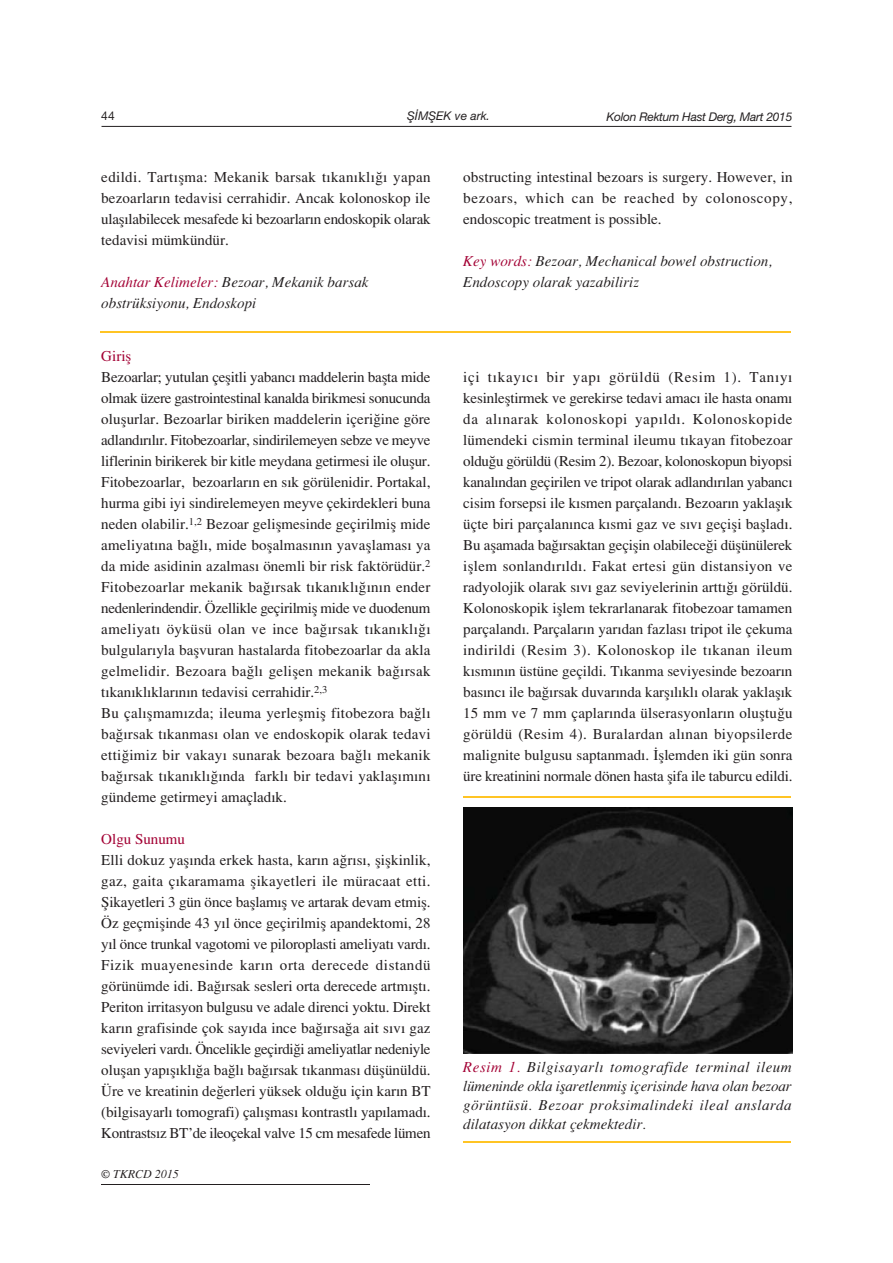
<style>
.page{position:relative;width:893px;height:1263px;background:#fff}
.page>*{position:absolute;margin:0;border:0;box-sizing:border-box;transform-origin:0 0}
.t1{font:15px/21px "Times Turk";color:#231f20;text-align:justify}
.t2{font:italic 15px/18.9px "Times Turk";color:#231f20}
.t3{font:15px "Times Turk";color:#a30134}
.t4{font:12px "Helvetica T Italic";letter-spacing:-.02em;color:#231f20}
.t5{font:italic 12px "Times Turk";color:#231f20}
.t6{font:12px "Helvetica T";color:#231f20}
.s1{color:#a30134}
</style>
<div class="page">
<hr style="left:101px;top:1184px;width:268px;height:1px;background:#231f20">
<hr style="left:101px;top:126px;width:690px;height:1px;background:#231f20">
<hr style="left:100px;top:331px;width:690px;height:2px;background:#ffc424">
<hr style="left:463px;top:796px;width:328px;height:1px;background:#ffc424">
<hr style="left:463px;top:1142px;width:328px;height:1px;background:#ffc424">
<img style="left:463px;top:807px;width:329px;height:247px">
<p class="t4" style="left:407px;top:111px;width:84px">fi‹MfiEK ve ark.</p>
<p class="t6" style="left:101px;top:111px;width:15px">44</p>
<p class="t4" style="left:606px;top:112px;width:187px">Kolon Rektum Hast Derg, Mart 2015</p>
<p class="t1" style="left:101px;top:168px;width:331px">edildi. Tart›flma: Mekanik barsak t›kan›kl›¤› yapan bezoarlar›n tedavisi cerrahidir. Ancak kolonoskop ile ulafl›labilecek mesafede ki bezoarlar›n endoskopik olarak tedavisi mümkündür.</p>
<p class="t2" style="left:101px;top:273px;width:269px;line-height:21px"><span class="s1">Anahtar Kelimeler:</span> Bezoar, Mekanik barsak obstrüksiyonu, Endoskopi</p>
<p class="t3" style="left:101px;top:351px;width:31px">Girifl</p>
<p class="t1" style="left:101px;top:368px;width:331px;text-align:left">Bezoarlar; yutulan çeflitli yabanc› maddelerin baflta mide olmak üzere gastrointestinal kanalda birikmesi sonucunda oluflurlar. Bezoarlar biriken maddelerin içeri¤ine göre adland›r›l›r. Fitobezoarlar, sindirilemeyen sebze ve meyve liflerinin birikerek bir kitle meydana getirmesi ile oluflur.<br>Fitobezoarlar, bezoarlar›n en s›k görülenidir. Portakal, hurma gibi iyi sindirelemeyen meyve çekirdekleri buna neden olabilir.<sup>1,2</sup> Bezoar geliflmesinde geçirilmifl mide ameliyat›na ba¤l›, mide boflalmas›n›n yavafllamas› ya da mide asidinin azalmas› önemli bir risk faktörüdür.<sup>2<br></sup>Fitobezoarlar mekanik ba¤›rsak t›kan›kl›¤›n›n ender nedenlerindendir. Özellikle geçirilmifl mide ve duodenum ameliyat› öyküsü olan ve ince ba¤›rsak t›kan›kl›¤› bulgular›yla baflvuran hastalarda fitobezoarlar da akla gelmelidir. Bezoara ba¤l› geliflen mekanik ba¤›rsak t›kan›kl›klar›n›n tedavisi cerrahidir.<sup>2,3<br></sup>Bu çal›flmam›zda; ileuma yerleflmifl fitobezora ba¤l› ba¤›rsak t›kanmas› olan ve endoskopik olarak tedavi etti¤imiz bir vakay› sunarak bezoara ba¤l› mekanik ba¤›rsak t›kan›kl›¤›nda farkl› bir tedavi yaklafl›m›n› gündeme getirmeyi amaçlad›k.</p>
<p class="t3" style="left:101px;top:834px;width:85px">Olgu Sunumu</p>
<p class="t1" style="left:101px;top:851px;width:331px">Elli dokuz yafl›nda erkek hasta, kar›n a¤r›s›, fliflkinlik, gaz, gaita ç›karamama flikayetleri ile müracaat etti. fiikayetleri 3 gün önce bafllam›fl ve artarak devam etmifl.<br>Öz geçmiflinde 43 y›l önce geçirilmifl apandektomi, 28 y›l önce trunkal vagotomi ve piloroplasti ameliyat› vard›.<br>Fizik muayenesinde kar›n orta derecede distandü görünümde idi. Ba¤›rsak sesleri orta derecede artm›flt›.<br>Periton irritasyon bulgusu ve adale direnci yoktu. Direkt kar›n grafisinde çok say›da ince ba¤›rsa¤a ait s›v› gaz seviyeleri vard›. Öncelikle geçirdi¤i ameliyatlar nedeniyle oluflan yap›fl›kl›¤a ba¤l› ba¤›rsak t›kanmas› düflünüldü.<br>Üre ve kreatinin de¤erleri yüksek oldu¤u için kar›n BT (bilgisayarl› tomografi) çal›flmas› kontrastl› yap›lamad›.<br>Kontrasts›z BT’de ileoçekal valve 15 cm mesafede lümen</p>
<p class="t5" style="left:101px;top:1170px;width:79px">© TKRCD 2015</p>
<p class="t1" style="left:463px;top:168px;width:331px">obstructing intestinal bezoars is surgery. However, in bezoars, which can be reached by colonoscopy, endoscopic treatment is possible.</p>
<p class="t2" style="left:463px;top:252px;width:310px;line-height:21px"><span class="s1">Key words:</span> Bezoar, Mechanical bowel obstruction,<br>Endoscopy olarak yazabiliriz</p>
<p class="t1" style="left:463px;top:368px;width:331px">içi t›kay›c› bir yap› görüldü (Resim 1). Tan›y› kesinlefltirmek ve gerekirse tedavi amac› ile hasta onam› da al›narak kolonoskopi yap›ld›. Kolonoskopide lümendeki cismin terminal ileumu t›kayan fitobezoar oldu¤u görüldü (Resim 2). Bezoar, kolonoskopun biyopsi kanal›ndan geçirilen ve tripot olarak adland›r›lan yabanc› cisim forsepsi ile k›smen parçaland›. Bezoar›n yaklafl›k üçte biri parçalan›nca k›smi gaz ve s›v› geçifli bafllad›.<br>Bu aflamada ba¤›rsaktan geçiflin olabilece¤i düflünülerek ifllem sonland›r›ld›. Fakat ertesi gün distansiyon ve radyolojik olarak s›v› gaz seviyelerinin artt›¤› görüldü.<br>Kolonoskopik ifllem tekrarlanarak fitobezoar tamamen parçaland›. Parçalar›n yar›dan fazlas› tripot ile çekuma indirildi (Resim 3). Kolonoskop ile t›kanan ileum k›sm›n›n üstüne geçildi. T›kanma seviyesinde bezoar›n bas›nc› ile ba¤›rsak duvar›nda karfl›l›kl› olarak yaklafl›k 15 mm ve 7 mm çaplar›nda ülserasyonlar›n olufltu¤u görüldü (Resim 4). Buralardan al›nan biyopsilerde malignite bulgusu saptanmad›. ‹fllemden iki gün sonra üre kreatinini normale dönen hasta flifa ile taburcu edildi.</p>
<p class="t2" style="left:463px;top:1059px;width:330px;text-align:justify"><span class="s1">Resim 1.</span> Bilgisayarl› tomografide terminal ileum lümeninde okla iflaretlenmifl içerisinde hava olan bezoar görüntüsü. Bezoar proksimalindeki ileal anslarda dilatasyon dikkat çekmektedir.</p>
</div>
